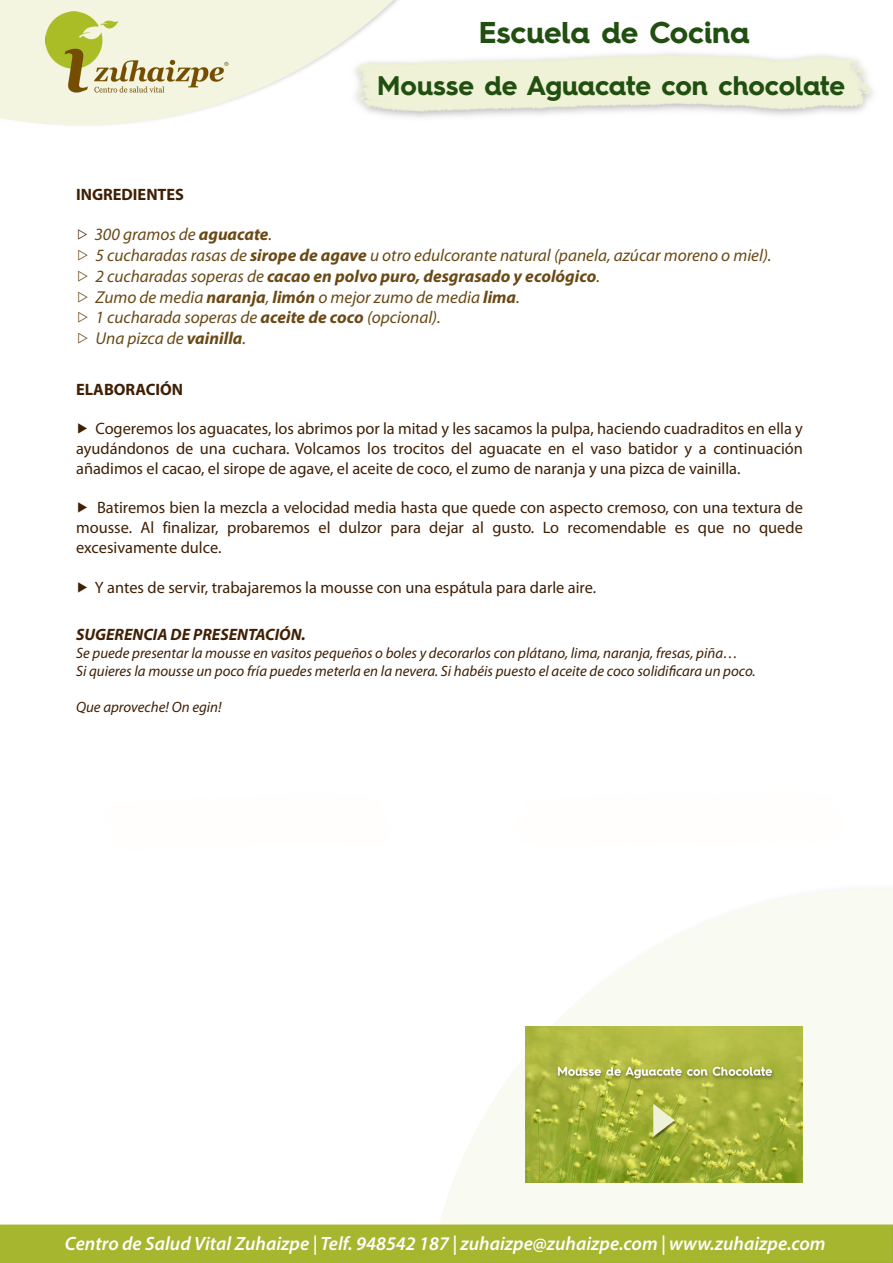
<style>
.page{position:relative;width:893px;height:1263px;background:#fff}
.page>*{position:absolute;margin:0;border:0;box-sizing:border-box;transform-origin:0 0}
.t1{font:700 30.15px "Hurme Geometric Sans 4";letter-spacing:-.005em;color:#204f10}
.t2{font:700 27px "Hurme Geometric Sans 4";color:#204f10}
.t3{font:italic 600 19.35px "Myriad Pro";color:#fff}
.t4{font:italic 17.25px/20.7px "Myriad Pro";color:#6a4915}
.t5{font:16.5px/19.8px "Myriad Pro";color:#402004;text-align:justify}
.t6{font:italic 700 16.5px "Myriad Pro";color:#402004}
.t7{font:700 16.5px "Myriad Pro";color:#402004}
.t8{font:italic 15px/18px "Myriad Pro";color:#402004}
.s1{color:#402004}
.s2{font-weight:700}
</style>
<div class="page">
<svg style="left:439px;top:889px;width:454px;height:335px;fill:#f9faf1"></svg>
<div style="left:0;top:1224px;width:893px;height:39px;background:#a6b62f"></div>
<img style="left:525px;top:1026px;width:278px;height:156px">
<img style="left:653px;top:1105px;width:23px;height:34px">
<svg style="left:653px;top:1104px;width:22px;height:33px"></svg>
<svg style="left:0;top:0;width:399px;height:125px;fill:#f3f5e1"></svg>
<img style="left:46px;top:12px;width:183px;height:81px">
<img style="left:349px;top:49px;width:524px;height:73px">
<img style="left:354px;top:52px;width:518px;height:60px">
<h1 class="t1" style="left:479px;top:18px;width:272px">Escuela de Cocina</h1>
<h2 class="t2" style="left:377px;top:73px;width:469px">Mousse de Aguacate con chocolate</h2>
<p class="t7" style="left:76px;top:188px;width:109px">INGREDIENTES</p>
<p class="t4" style="left:76px;top:226px;width:697px"><span class="s1">▷</span> 300 gramos de <span class="s2">aguacate</span>.<br>▷ 5 cucharadas rasas de <span class="s2">sirope de agave</span> u otro edulcorante natural (panela, azúcar moreno o miel). ▷ 2 cucharadas soperas de <span class="s2">cacao en polvo puro, desgrasado y ecológico</span>.<br>▷ Zumo de media <span class="s2">naranja</span>, <span class="s2">limón</span> o mejor zumo de media <span class="s2">lima</span>.<br>▷ 1 cucharada soperas de <span class="s2">aceite de coco</span> (opcional).<br>▷ Una pizca de <span class="s2">vainilla</span>.</p>
<p class="t7" style="left:76px;top:382px;width:108px">ELABORACIÓN</p>
<p class="t5" style="left:76px;top:420px;width:728px">▶ Cogeremos los aguacates, los abrimos por la mitad y les sacamos la pulpa, haciendo cuadraditos en ella y ayudándonos de una cuchara. Volcamos los trocitos del aguacate en el vaso batidor y a continuación añadimos el cacao, el sirope de agave, el aceite de coco, el zumo de naranja y una pizca de vainilla.</p>
<p class="t5" style="left:76px;top:499px;width:728px">▶ Batiremos bien la mezcla a velocidad media hasta que quede con aspecto cremoso, con una textura de mousse. Al finalizar, probaremos el dulzor para dejar al gusto. Lo recomendable es que no quede excesivamente dulce.</p>
<p class="t5" style="left:76px;top:578px;width:521px">▶ Y antes de servir, trabajaremos la mousse con una espátula para darle aire.</p>
<p class="t6" style="left:76px;top:627px;width:231px">SUGERENCIA DE PRESENTACIÓN.</p>
<p class="t8" style="left:76px;top:645px;width:681px">Se puede presentar la mousse en vasitos pequeños o boles y decorarlos con plátano, lima, naranja, fresas, piña…<br>Si quieres la mousse un poco fría puedes meterla en la nevera. Si habéis puesto el aceite de coco solidificara un poco.</p>
<p class="t8" style="left:76px;top:699px;width:147px">Que aproveche! On egin!</p>
<p class="t3" style="left:65px;top:1236px;width:762px">Centro de Salud Vital Zuhaizpe | Telf. 948542 187 | zuhaizpe@zuhaizpe.com | www.zuhaizpe.com</p>
</div>
